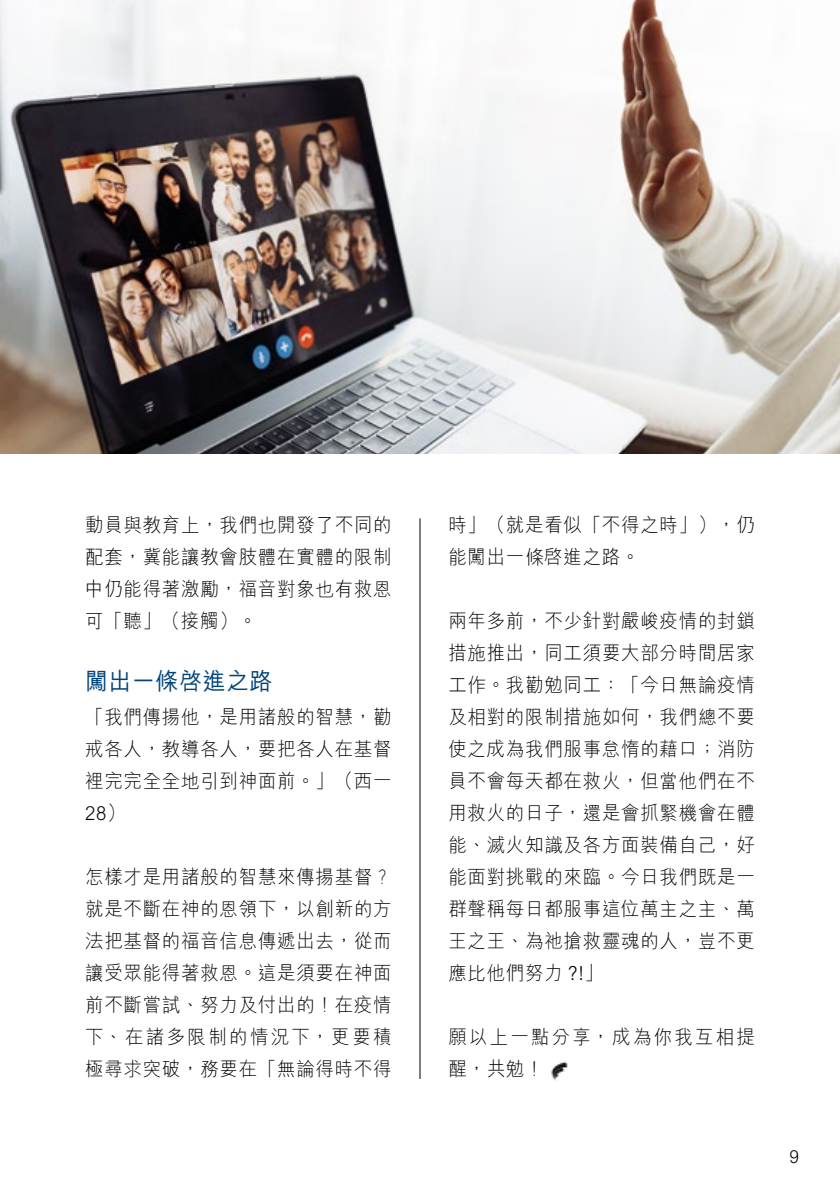
<style>
.page{position:relative;width:840px;height:1191px;background:#fff}
.page>*{position:absolute;margin:0;border:0;box-sizing:border-box;transform-origin:0 0}
.t1{font:500 24px "M Hei HK";letter-spacing:.03em;color:#00447b;scale:.95 1}
.t2{font:300 19.4px/32px "M Hei HK";letter-spacing:.04em;color:#000;text-align:justify;scale:.95 1}
.t3{font:300 19.4px/32px "M Hei HK";letter-spacing:.12em;color:#000;scale:.95 1}
.t4{font:300 18px "M Hei HK";color:#000;scale:.95 1}
</style>
<div class="page">
<hr style="left:419px;top:518px;width:1px;height:561px;background:#000">
<img style="left:0;top:0;width:839px;height:453px">
<img style="left:551px;top:1061px;width:17px;height:20px">
<p class="t2" style="left:85px;top:508px;width:324px">動員與教育上，我們也開發了不同的配套，冀能讓教會肢體在實體的限制中仍能得著激勵，福音對象也有救恩可「聽」（接觸）。</p>
<p class="t1" style="left:85px;top:664px;width:199px">闖出一條啓進之路</p>
<p class="t2" style="left:85px;top:700px;width:324px">「我們傳揚他，是用諸般的智慧，勸戒各人，教導各人，要把各人在基督裡完完全全地引到神面前。」（西一28）</p>
<p class="t2" style="left:85px;top:860px;width:324px">怎樣才是用諸般的智慧來傳揚基督？就是不斷在神的恩領下，以創新的方法把基督的福音信息傳遞出去，從而讓受眾能得著救恩。這是須要在神面前不斷嘗試、努力及付出的！在疫情下、在諸多限制的情況下，更要積極尋求突破，務要在「無論得時不得</p>
<p class="t2" style="left:448px;top:508px;width:324px">時」（就是看似「不得之時」），仍能闖出一條啓進之路。</p>
<p class="t2" style="left:448px;top:604px;width:324px">兩年多前，不少針對嚴峻疫情的封鎖措施推出，同工須要大部分時間居家工作。我勸勉同工：「今日無論疫情及相對的限制措施如何，我們總不要使之成為我們服事怠惰的藉口；消防員不會每天都在救火，但當他們在不用救火的日子，還是會抓緊機會在體能、滅火知識及各方面裝備自己，好能面對挑戰的來臨。今日我們既是一群聲稱每日都服事這位萬主之主、萬王之王、為祂搶救靈魂的人，豈不更應比他們努力 ?!」</p>
<p class="t3" style="left:448px;top:1020px;width:324px">願以上一點分享，成為你我互相提醒，共勉！</p>
<p class="t4" style="left:789px;top:1144px;width:12px">9</p>
</div>
